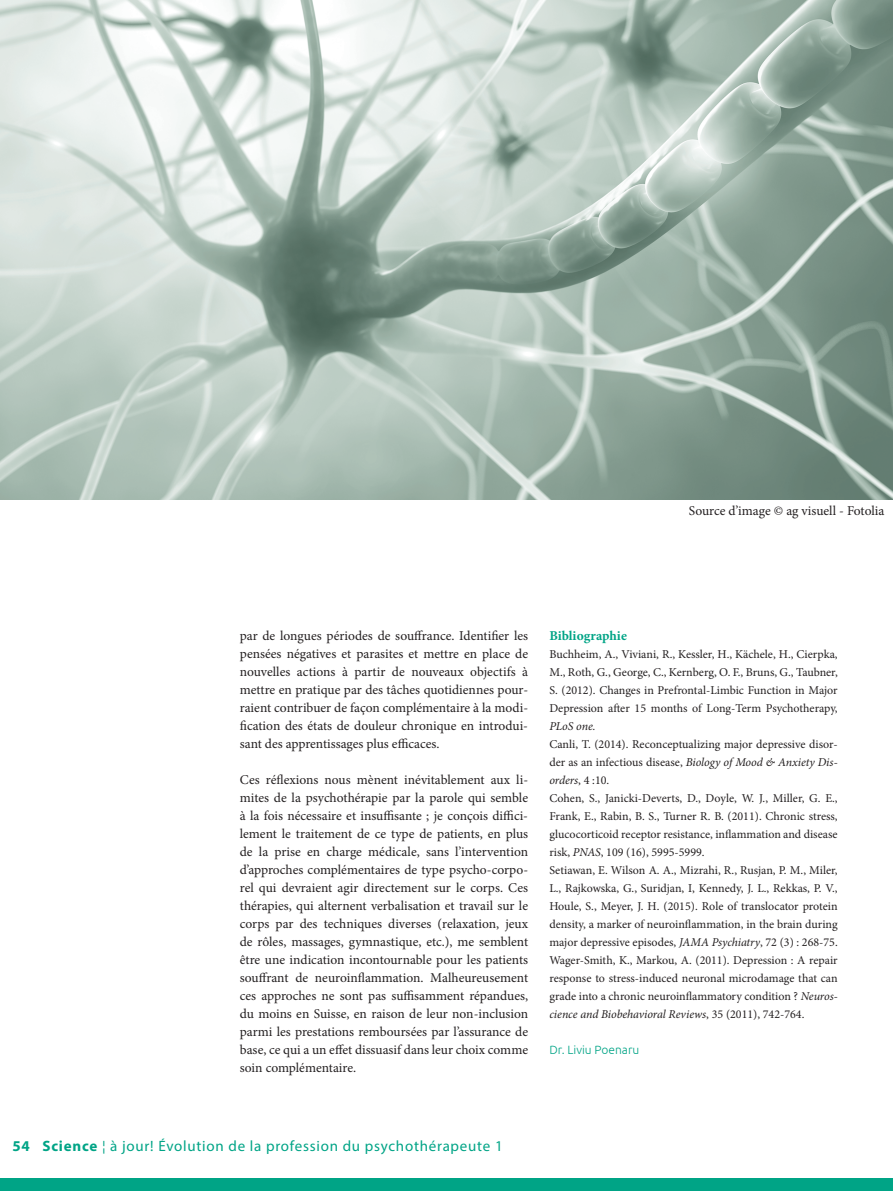
<style>
.page{position:relative;width:893px;height:1191px;background:#fff}
.page>*{position:absolute;margin:0;border:0;box-sizing:border-box;transform-origin:0 0}
.t1{font:15px "Myriad Pro";letter-spacing:.05em;color:#00a486}
.t2{font:13.5px/18px "Minion Pro";letter-spacing:-.005em;color:#231f20;text-align:justify}
.t3{font:700 13.5px "Minion Pro";color:#00a486}
.t4{font:12px/18px "Minion Pro";color:#231f20;text-align:justify}
.t5{font:300 12px "Ubuntu";color:#00a486}
.t6{font:italic 12px "Minion Pro";letter-spacing:-.005em;color:#231f20}
.s1{font-style:italic}
.s2{font-weight:700}
</style>
<div class="page">
<div style="left:0;top:1178px;width:893px;height:13px;background:#00a486"></div>
<img style="left:0;top:0;width:893px;height:499px">
<p class="t2" style="left:689px;top:502px;width:197px">Source d’image © ag visuell - Fotolia</p>
<p class="t2" style="left:240px;top:627px;width:290px">par de longues périodes de souffrance. Identifier les pensées négatives et parasites et mettre en place de nouvelles actions à partir de nouveaux objectifs à mettre en pratique par des tâches quotidiennes pour&shy;raient contribuer de façon complémentaire à la modi&shy;fication des états de douleur chronique en introdui&shy;sant des apprentissages plus efficaces.</p>
<p class="t2" style="left:240px;top:771px;width:290px">Ces réflexions nous mènent inévitablement aux li&shy;mites de la psychothérapie par la parole qui semble à la fois nécessaire et insuffisante ; je conçois diffici&shy;lement le traitement de ce type de patients, en plus de la prise en charge médicale, sans l’intervention d’approches complémentaires de type psycho-corpo&shy;rel qui devraient agir directement sur le corps. Ces thérapies, qui alternent verbalisation et travail sur le corps par des techniques diverses (relaxation, jeux de rôles, massages, gymnastique, etc.), me semblent être une indication incontournable pour les patients souffrant de neuroinflammation. Malheureusement ces approches ne sont pas suffisamment répandues, du moins en Suisse, en raison de leur non-inclusion parmi les prestations remboursées par l’assurance de base, ce qui a un effet dissuasif dans leur choix comme soin complémentaire.</p>
<p class="t3" style="left:549px;top:626px;width:79px">Bibliographie</p>
<p class="t4" style="left:549px;top:645px;width:290px">Buchheim, A., Viviani, R., Kessler, H., Kächele, H., Cierpka, M., Roth, G., George, C., Kernberg, O. F., Bruns, G., Taubner, S. (2012). Changes in Prefrontal-Limbic Function in Major Depression after 15 months of Long-Term Psychotherapy,</p>
<p class="t6" style="left:549px;top:718px;width:48px">PLoS one.</p>
<p class="t4" style="left:549px;top:735px;width:290px;text-align:left">Canli, T. (2014). Reconceptualizing major depressive disor&shy;der as an infectious disease, <span class="s1">Biology of Mood &amp; Anxiety Dis&shy;orders</span>, 4 :10.<br>Cohen, S., Janicki-Deverts, D., Doyle, W. J., Miller, G. E., Frank, E., Rabin, B. S., Turner R. B. (2011). Chronic stress, glucocorticoid receptor resistance, inflammation and disease risk, <span class="s1">PNAS</span>, 109 (16), 5995-5999.<br>Setiawan, E. Wilson A. A., Mizrahi, R., Rusjan, P. M., Miler, L., Rajkowska, G., Suridjan, I, Kennedy, J. L., Rekkas, P. V., Houle, S., Meyer, J. H. (2015). Role of translocator protein density, a marker of neuroinflammation, in the brain during major depressive episodes, <span class="s1">JAMA Psychiatry</span>, 72 (3) : 268-75.<br>Wager-Smith, K., Markou, A. (2011). Depression : A repair response to stress-induced neuronal microdamage that can grade into a chronic neuroinflammatory condition ? <span class="s1">Neuros&shy;cience and Biobehavioral Reviews</span>, 35 (2011), 742-764.</p>
<p class="t5" style="left:549px;top:1042px;width:91px">Dr. Liviu Poenaru</p>
<p class="t1" style="left:13px;top:1136px;width:492px"><span class="s2">54 Science</span> ¦ à jour! Évolution de la profession du psychothérapeute 1</p>
</div>
